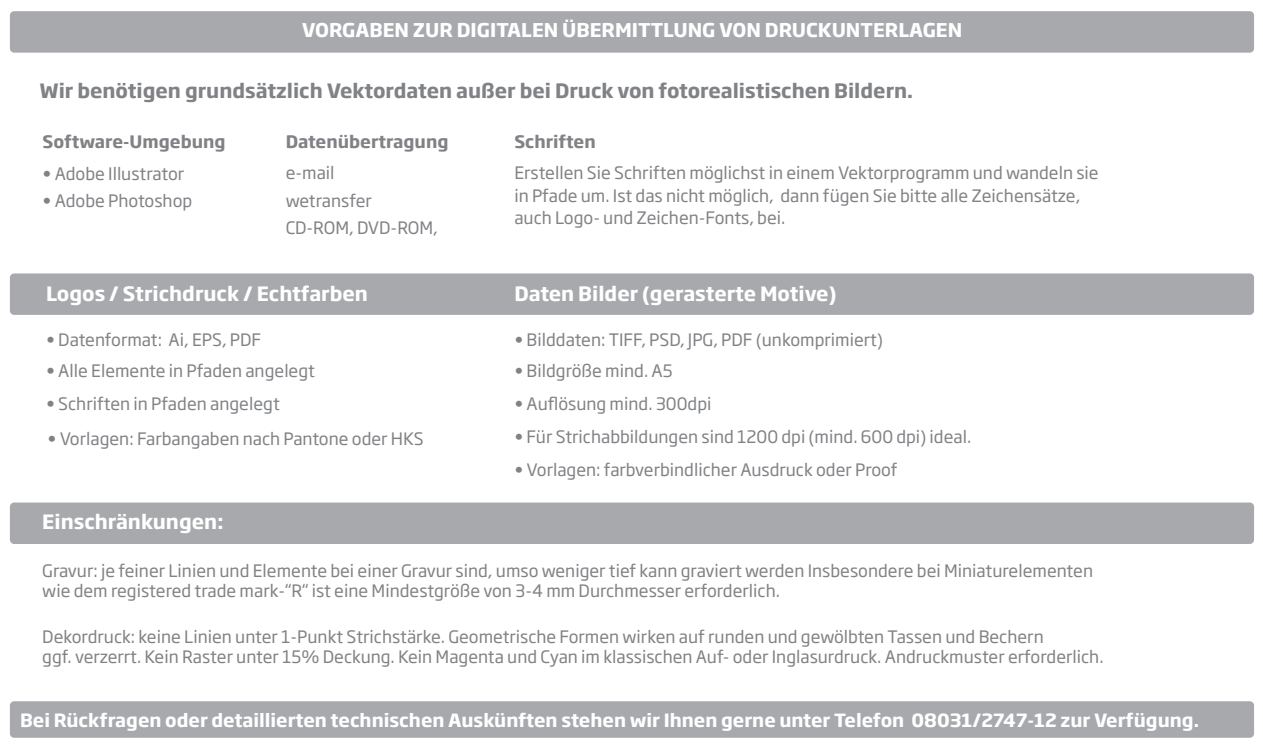
<style>
.page{position:relative;width:1263px;height:749px;background:#fff}
.page>*{position:absolute;margin:0;border:0;box-sizing:border-box;transform-origin:0 0}
.t1{font:700 19.5px "Soho Gothic Pro";color:#808285}
.t2{font:700 19.5px "Soho Gothic Pro";color:#fff}
.t3{font:700 18.75px "Soho Gothic Pro";color:#fff}
.t4{font:700 18px "Soho Gothic Pro";color:#fff}
.t5{font:16.95px/22.2px "Soho Gothic Pro";color:#808285}
.t6{font:700 16.95px "Soho Gothic Pro";color:#808285}
</style>
<div class="page">
<div style="left:10px;top:11px;width:1244px;height:42px;background:#a8a9ad;border-radius:4px"></div>
<div style="left:10px;top:273px;width:1244px;height:42px;background:#a8a9ad;border-radius:4px"></div>
<div style="left:10px;top:502px;width:1244px;height:42px;background:#a8a9ad;border-radius:4px"></div>
<div style="left:10px;top:701px;width:1244px;height:36px;background:#a8a9ad;border-radius:4px"></div>
<p class="t3" style="left:302px;top:15px;width:662px">VORGABEN ZUR DIGITALEN ÜBERMITTLUNG VON DRUCKUNTERLAGEN</p>
<p class="t1" style="left:39px;top:75px;width:875px">Wir benötigen grundsätzlich Vektordaten außer bei Druck von fotorealistischen Bildern.</p>
<p class="t6" style="left:43px;top:128px;width:185px">Software-Umgebung</p>
<p class="t5" style="left:43px;top:161px;width:143px">• Adobe Illustrator</p>
<p class="t5" style="left:43px;top:188px;width:151px">• Adobe Photoshop</p>
<p class="t6" style="left:514px;top:128px;width:83px">Schriften</p>
<p class="t5" style="left:514px;top:161px;width:586px">Erstellen Sie Schriften möglichst in einem Vektorprogramm und wandeln sie in Pfade um. Ist das nicht möglich, dann fügen Sie bitte alle Zeichensätze, auch Logo- und Zeichen-Fonts, bei.</p>
<p class="t6" style="left:286px;top:128px;width:164px">Datenübertragung</p>
<p class="t5" style="left:286px;top:159px;width:154px;line-height:27.3px">e-mail<br>wetransfer<br>CD-ROM, DVD-ROM,</p>
<p class="t2" style="left:46px;top:278px;width:324px">Logos / Strichdruck / Echtfarben</p>
<p class="t5" style="left:46px;top:327px;width:217px">• Datenformat: Ai, EPS, PDF</p>
<p class="t5" style="left:46px;top:359px;width:271px">• Alle Elemente in Pfaden angelegt</p>
<p class="t5" style="left:46px;top:392px;width:235px">• Schriften in Pfaden angelegt</p>
<p class="t5" style="left:47px;top:426px;width:378px">• Vorlagen: Farbangaben nach Pantone oder HKS</p>
<p class="t2" style="left:514px;top:278px;width:324px">Daten Bilder (gerasterte Motive)</p>
<p class="t5" style="left:514px;top:327px;width:370px">• Bilddaten: TIFF, PSD, JPG, PDF (unkomprimiert)</p>
<p class="t5" style="left:514px;top:359px;width:160px">• Bildgröße mind. A5</p>
<p class="t5" style="left:514px;top:392px;width:199px">• Auflösung mind. 300dpi</p>
<p class="t5" style="left:514px;top:425px;width:458px">• Für Strichabbildungen sind 1200 dpi (mind. 600 dpi) ideal.</p>
<p class="t5" style="left:514px;top:458px;width:385px">• Vorlagen: farbverbindlicher Ausdruck oder Proof</p>
<p class="t2" style="left:42px;top:506px;width:183px">Einschränkungen:</p>
<p class="t5" style="left:42px;top:559px;width:1052px;line-height:20.4px">Gravur: je feiner Linien und Elemente bei einer Gravur sind, umso weniger tief kann graviert werden Insbesondere bei Miniaturelementen wie dem registered trade mark-“R“ ist eine Mindestgröße von 3-4 mm Durchmesser erforderlich.</p>
<p class="t5" style="left:42px;top:625px;width:1063px;line-height:20.4px">Dekordruck: keine Linien unter 1-Punkt Strichstärke. Geometrische Formen wirken auf runden und gewölbten Tassen und Bechern<br>ggf. verzerrt. Kein Raster unter 15% Deckung. Kein Magenta und Cyan im klassischen Auf- oder Inglasurdruck. Andruckmuster erforderlich.</p>
<p class="t4" style="left:20px;top:706px;width:1180px">Bei Rückfragen oder detaillierten technischen Auskünften stehen wir Ihnen gerne unter Telefon 08031/2747-12 zur Verfügung.</p>
</div>
